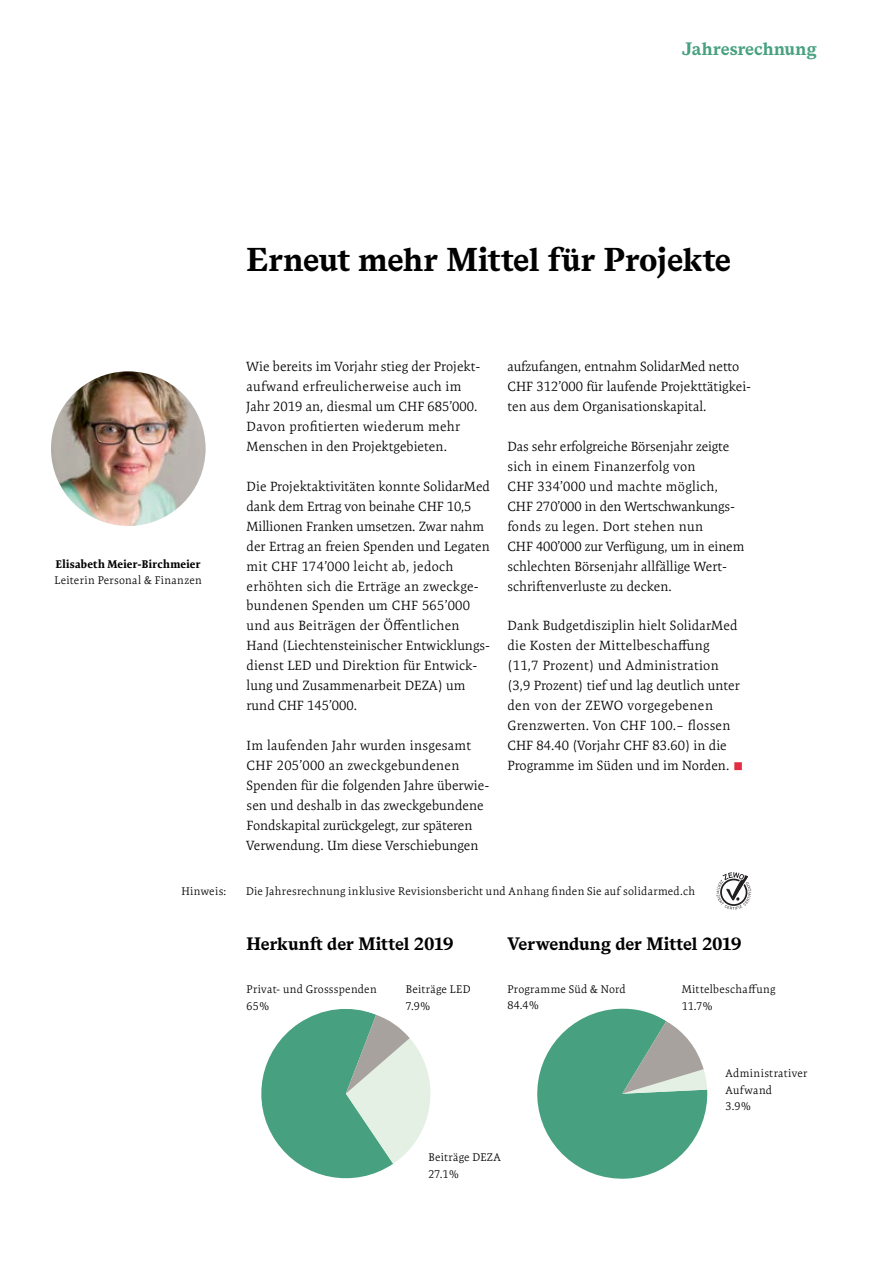
<style>
.page{position:relative;width:893px;height:1263px;background:#fff}
.page>*{position:absolute;margin:0;border:0;box-sizing:border-box;transform-origin:0 0}
.t1{font:700 33px "Messina Serif";letter-spacing:-.01em;color:#000}
.t2{font:700 18px "Messina Serif";letter-spacing:-.01em;color:#000}
.t3{font:700 18px "Messina Serif";letter-spacing:-.005em;color:#47a180}
.t4{font:300 13.5px/20px "Expo Serif Pro";color:#000}
.t5{font:300 11.25px/16.5px "Expo Serif Pro";letter-spacing:.025em;color:#000}
.t6{font:700 11.25px "Expo Serif Pro";letter-spacing:.025em;color:#000}
.s1{font-family:"Minion Pro";font-weight:400;font-size:27px;color:#e52c45}
</style>
<div class="page">
<img style="left:51px;top:371px;width:155px;height:155px;border-radius:77px">
<svg style="left:716px;top:872px;width:35px;height:38px"></svg>
<svg style="left:261px;top:1009px;width:170px;height:170px"></svg>
<svg style="left:537px;top:1008px;width:171px;height:171px"></svg>
<h2 class="t3" style="left:682px;top:35px;width:136px">Jahresrechnung</h2>
<p class="t6" style="left:56px;top:557px;width:146px">Elisabeth Meier-Birchmeier</p>
<p class="t5" style="left:55px;top:572px;width:149px">Leiterin Personal &amp; Finanzen</p>
<h1 class="t1" style="left:247px;top:235px;width:486px">Erneut mehr Mittel für Projekte</h1>
<p class="t4" style="left:247px;top:356px;width:235px">Wie bereits im Vorjahr stieg der Projekt&shy;aufwand erfreulicherweise auch im Jahr 2019 an, diesmal um CHF 685’000.<br>Davon profitierten wiederum mehr Menschen in den Projektgebieten.</p>
<p class="t4" style="left:247px;top:476px;width:245px">Die Projektaktivitäten konnte SolidarMed dank dem Ertrag von beinahe CHF 10,5<br>Millionen Franken umsetzen. Zwar nahm der Ertrag an freien Spenden und Legaten mit CHF 174’000 leicht ab, jedoch erhöhten sich die Erträge an zweckge&shy;bundenen Spenden um CHF 565’000 und aus Beiträgen der Öffentlichen Hand (Liechtensteinischer Entwicklungs&shy;dienst LED und Direktion für Entwick&shy;lung und Zusammenarbeit DEZA) um rund CHF 145’000.</p>
<p class="t4" style="left:247px;top:735px;width:244px">Im laufenden Jahr wurden insgesamt CHF 205’000 an zweckgebundenen Spenden für die folgenden Jahre überwie&shy;sen und deshalb in das zweckgebundene Fondskapital zurückgelegt, zur späteren Verwendung. Um diese Verschiebungen</p>
<p class="t4" style="left:507px;top:356px;width:245px">aufzufangen, entnahm SolidarMed netto<br>CHF 312’000 für laufende Projekttätigkei&shy;ten aus dem Organisationskapital.</p>
<p class="t4" style="left:507px;top:436px;width:239px">Das sehr erfolgreiche Börsenjahr zeigte sich in einem Finanzerfolg von<br>CHF 334’000 und machte möglich, CHF 270’000 in den Wertschwankungs&shy;fonds zu legen. Dort stehen nun<br>CHF 400’000 zur Verfügung, um in einem schlechten Börsenjahr allfällige Wert&shy;schriftenverluste zu decken.</p>
<p class="t4" style="left:507px;top:616px;width:238px">Dank Budgetdisziplin hielt SolidarMed die Kosten der Mittelbeschaffung (11,7 Prozent) und Administration (3,9 Prozent) tief und lag deutlich unter den von der ZEWO vorgegebenen Grenzwerten. Von CHF 100.– flossen CHF 84.40 (Vorjahr CHF 83.60) in die Programme im Süden und im Norden. <span class="s1">■</span></p>
<p class="t5" style="left:181px;top:883px;width:46px">Hinweis:</p>
<p class="t5" style="left:246px;top:883px;width:451px">Die Jahresrechnung inklusive Revisionsbericht und Anhang finden Sie auf solidarmed.ch</p>
<h2 class="t2" style="left:247px;top:930px;width:209px">Herkunft der Mittel 2019</h2>
<h2 class="t2" style="left:507px;top:930px;width:236px">Verwendung der Mittel 2019</h2>
<p class="t5" style="left:507px;top:981px;width:120px">Programme Süd &amp; Nord<br>84.4%</p>
<p class="t5" style="left:247px;top:981px;width:132px">Privat- und Grossspenden<br>65%</p>
<p class="t5" style="left:682px;top:981px;width:95px">Mittelbeschaffung<br>11.7%</p>
<p class="t5" style="left:406px;top:981px;width:66px">Beiträge LED<br>7.9%</p>
<p class="t5" style="left:428px;top:1149px;width:74px">Beiträge DEZA<br>27.1%</p>
<p class="t5" style="left:725px;top:1065px;width:83px">Administrativer<br>Aufwand<br>3.9%</p>
</div>
